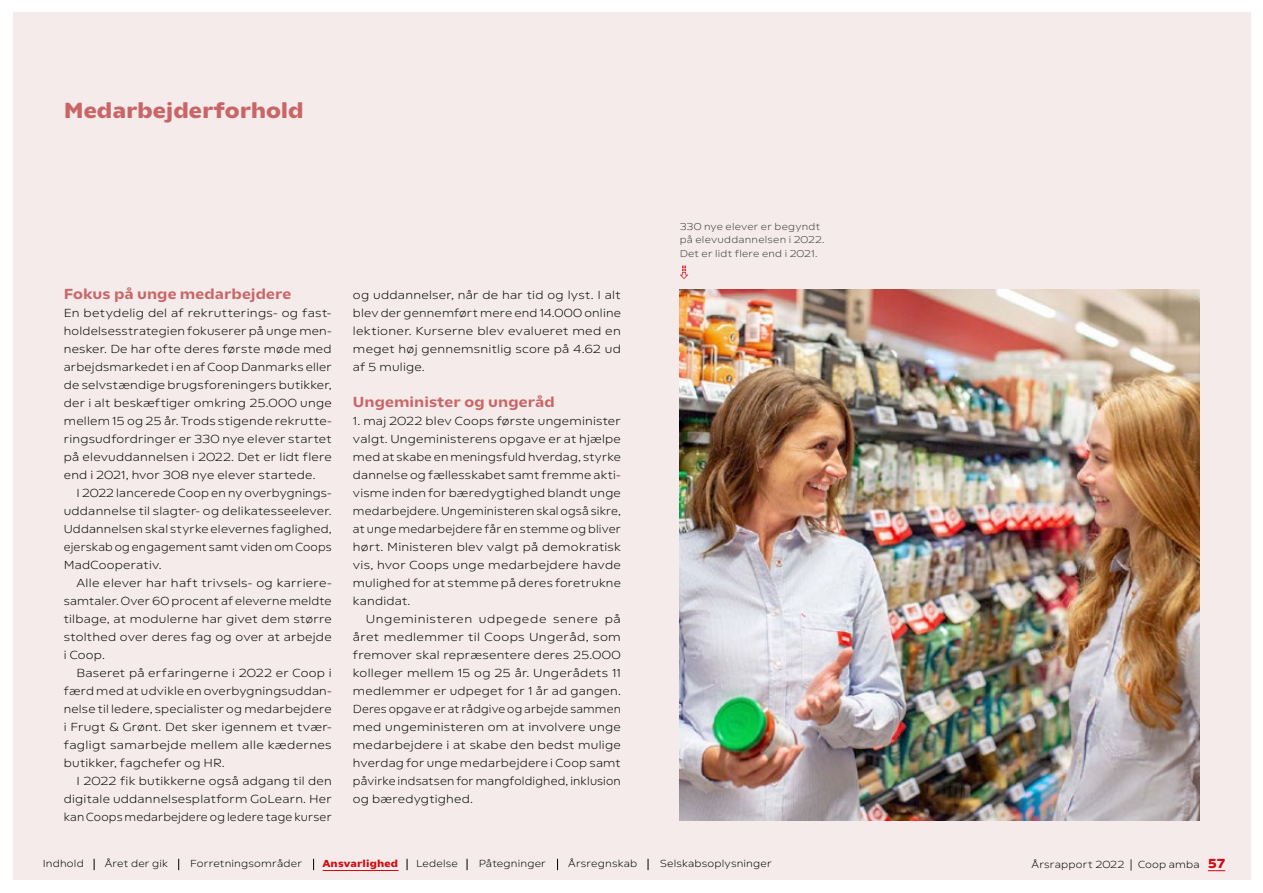
<style>
.page{position:relative;width:1263px;height:893px;background:#fff}
.page>*{position:absolute;margin:0;border:0;box-sizing:border-box;transform-origin:0 0}
.t1{font:700 22.5px "COOPPRINT";letter-spacing:-.005em;color:#c96567}
.t2{font:600 15px "COOPPRINT";color:#c96567}
.t3{font:300 12px/18px "COOPPRINT";letter-spacing:.02em;color:#000;text-align:justify}
.t4{font:300 10.5px "COOPPRINT";letter-spacing:.02em;color:#000}
.t5{font:700 10.5px "COOPPRINT";letter-spacing:.01em;color:#d20a11}
.t6{font:300 10.2px/13.5px "COOPPRINT";letter-spacing:.025em;color:#3a3a3b}
.s1{font-size:12px}
.s2{font-weight:700;font-size:13.5px;color:#d20a11}
</style>
<div class="page">
<div style="left:13px;top:13px;width:1237px;height:867px;background:#f4ebea"></div>
<img style="left:680px;top:289px;width:519px;height:532px">
<svg style="left:680px;top:266px;width:8px;height:13px"></svg>
<svg style="left:1208px;top:870px;width:17px;height:1px"></svg>
<hr style="left:323px;top:870px;width:76px;height:1px;background:#d20a11">
<h1 class="t1" style="left:64px;top:98px;width:242px">Medarbejderforhold</h1>
<p class="t2" style="left:64px;top:285px;width:229px">Fokus på unge medarbejdere</p>
<p class="t3" style="left:64px;top:304px;width:269px">En betydelig del af rekrutterings- og fast&shy;holdelsesstrategien fokuserer på unge men&shy;nesker. De har ofte deres første møde med arbejdsmarkedet i en af Coop Danmarks eller de selvstændige brugsforeningers butikker, der i alt beskæftiger omkring 25.000 unge mellem 15 og 25 år. Trods stigende rekrutte&shy;ringsudfordringer er 330 nye elever startet på elevuddannelsen i 2022. Det er lidt flere end i 2021, hvor 308 nye elever startede.</p>
<p class="t3" style="left:64px;top:484px;width:269px;text-indent:13px">I 2022 lancerede Coop en ny overbygnings&shy;uddannelse til slagter- og delikatesseelever.<br>Uddannelsen skal styrke elevernes faglighed, ejerskab og engagement samt viden om Coops MadCooperativ.</p>
<p class="t3" style="left:64px;top:574px;width:269px;text-indent:13px">Alle elever har haft trivsels- og karriere&shy;samtaler. Over 60 procent af eleverne meldte tilbage, at modulerne har givet dem større stolthed over deres fag og over at arbejde i Coop.</p>
<p class="t3" style="left:64px;top:664px;width:269px;text-indent:13px">Baseret på erfaringerne i 2022 er Coop i færd med at udvikle en overbygningsuddan&shy;nelse til ledere, specialister og medarbejdere i Frugt &amp; Grønt. Det sker igennem et tvær&shy;fagligt samarbejde mellem alle kædernes butikker, fagchefer og HR.</p>
<p class="t3" style="left:64px;top:772px;width:269px;text-indent:13px">I 2022 fik butikkerne også adgang til den digitale uddannelsesplatform GoLearn. Her kan Coops medarbejdere og ledere tage kurser</p>
<p class="t3" style="left:353px;top:286px;width:269px">og uddannelser, når de har tid og lyst. I alt blev der gennemført mere end 14.000 online lektioner. Kurserne blev evalueret med en meget høj gennemsnitlig score på 4.62 ud af 5 mulige.</p>
<p class="t2" style="left:353px;top:393px;width:203px">Ungeminister og ungeråd</p>
<p class="t3" style="left:353px;top:412px;width:269px">1. maj 2022 blev Coops første ungeminister valgt. Ungeministerens opgave er at hjælpe med at skabe en meningsfuld hverdag, styrke dannelse og fællesskabet samt fremme akti&shy;visme inden for bæredygtighed blandt unge medarbejdere. Ungeministeren skal også sikre, at unge medarbejdere får en stemme og bliver hørt. Ministeren blev valgt på demokratisk vis, hvor Coops unge medarbejdere havde mulighed for at stemme på deres foretrukne kandidat.</p>
<p class="t3" style="left:353px;top:610px;width:269px;text-indent:13px">Ungeministeren udpegede senere på året medlemmer til Coops Ungeråd, som fremover skal repræsentere deres 25.000 kolleger mellem 15 og 25 år. Ungerådets 11 medlemmer er udpeget for 1 år ad gangen.<br>Deres opgave er at rådgive og arbejde sammen med ungeministeren om at involvere unge medarbejdere i at skabe den bedst mulige hverdag for unge medarbejdere i Coop samt påvirke indsatsen for mangfoldighed, inklusion og bæredygtighed.</p>
<p class="t6" style="left:680px;top:220px;width:147px">330 nye elever er begyndt på elevuddannelsen i 2022.<br>Det er lidt flere end i 2021.</p>
<p class="t4" style="left:43px;top:858px;width:43px">Indhold</p>
<p class="t4" style="left:105px;top:858px;width:65px">Året der gik</p>
<p class="t4" style="left:190px;top:858px;width:114px">Forretningsområder</p>
<p class="t5" style="left:322px;top:858px;width:77px">Ansvarlighed</p>
<p class="t4" style="left:416px;top:858px;width:43px">Ledelse</p>
<p class="t4" style="left:479px;top:858px;width:69px">Påtegninger</p>
<p class="t4" style="left:568px;top:858px;width:71px">Årsregnskab</p>
<p class="t4" style="left:660px;top:858px;width:113px">Selskabsoplysninger</p>
<p class="t4" style="left:1031px;top:858px;width:195px">Årsrapport 2022 <span class="s1">|</span> Coop amba <span class="s2">57</span></p>
</div>
